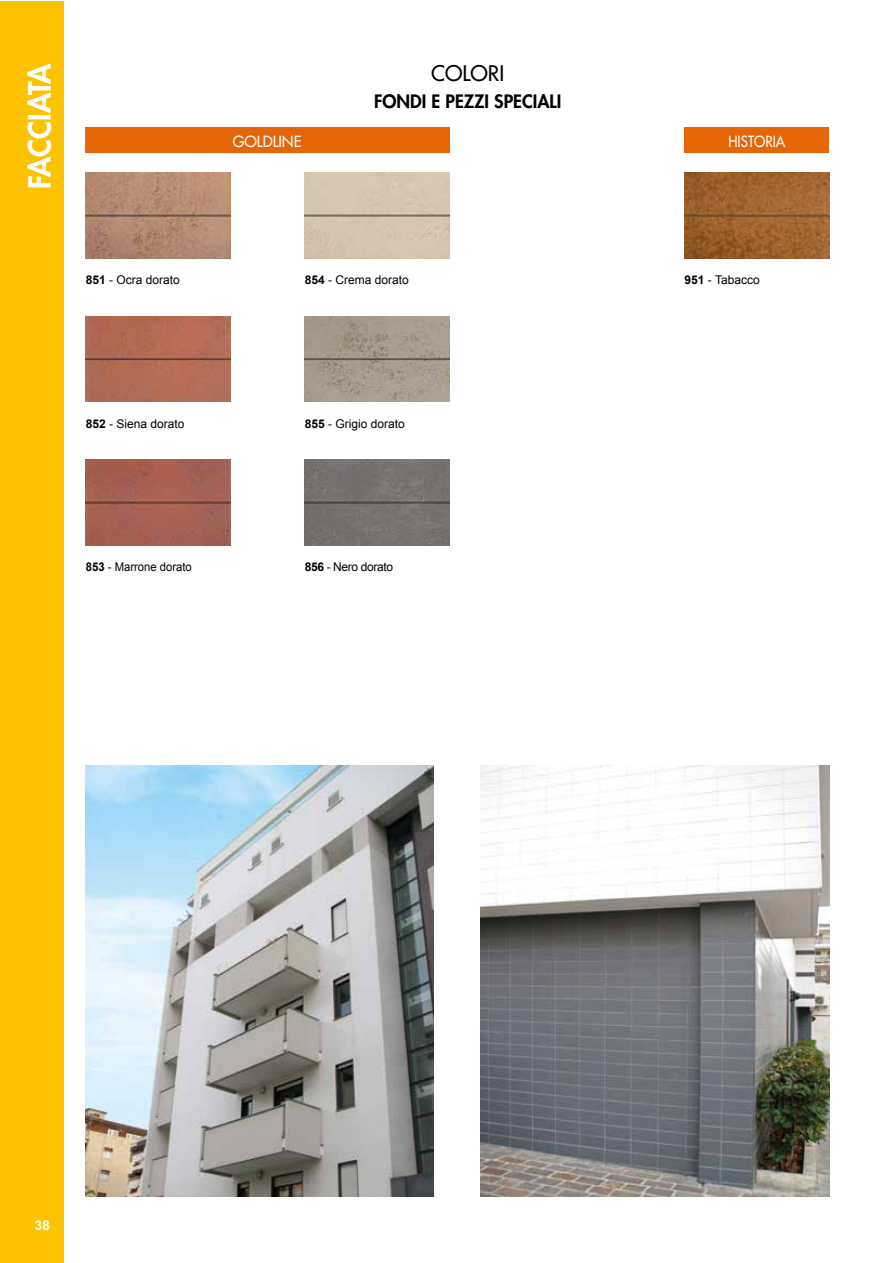
<style>
.page{position:relative;width:893px;height:1263px;background:#fff}
.page>*{position:absolute;margin:0;border:0;box-sizing:border-box;transform-origin:0 0}
.t1{font:800 30px "Futura Std";color:#fff}
.t2{font:500 21px "Futura Std";color:#000}
.t3{font:800 18px "Futura Std";color:#000}
.t4{font:500 15px "Futura Std";color:#fff;scale:.9 1}
.t5{font:500 15px "Futura Std";color:#fff}
.t6{font:700 13.5px "Arial";color:#fff}
.t7{font:12px "Arial";color:#000}
.t8{font:12px "Arial";color:#000;scale:.94 1}
.t9{font:12px "Arial";letter-spacing:-.03em;color:#000}
.s1{font-weight:700}
</style>
<div class="page">
<div style="left:0;top:1px;width:64px;height:1262px;background:#fdc300"></div>
<div style="left:685px;top:128px;width:144px;height:25px;background:#e56606"></div>
<img style="left:685px;top:173px;width:144px;height:85px">
<img style="left:86px;top:173px;width:144px;height:85px">
<img style="left:86px;top:316px;width:144px;height:86px">
<img style="left:86px;top:459px;width:144px;height:86px">
<img style="left:305px;top:316px;width:144px;height:86px">
<div style="left:305px;top:173px;width:144px;height:85px;background:#d3c6b3"></div>
<img style="left:305px;top:459px;width:144px;height:86px">
<div style="left:85px;top:128px;width:364px;height:25px;background:#e56606"></div>
<img style="left:85px;top:765px;width:349px;height:432px">
<img style="left:480px;top:765px;width:349px;height:432px">
<h1 class="t1" style="left:21px;top:189px;width:127px;rotate:-90deg">FACCIATA</h1>
<h2 class="t2" style="left:431px;top:60px;width:75px">COLORI</h2>
<h3 class="t3" style="left:374px;top:90px;width:189px">FONDI E PEZZI SPECIALI</h3>
<p class="t5" style="left:233px;top:132px;width:70px">GOLDLINE</p>
<p class="t4" style="left:728px;top:132px;width:65px">HISTORIA</p>
<p class="t7" style="left:86px;top:273px;width:96px"><span class="s1">851</span> - Ocra dorato</p>
<p class="t7" style="left:685px;top:273px;width:77px"><span class="s1">951</span> - Tabacco</p>
<p class="t7" style="left:305px;top:273px;width:106px"><span class="s1">854</span> - Crema dorato</p>
<p class="t7" style="left:86px;top:417px;width:100px"><span class="s1">852</span> - Siena dorato</p>
<p class="t8" style="left:86px;top:560px;width:114px"><span class="s1">853</span> - Marrone dorato</p>
<p class="t7" style="left:305px;top:417px;width:102px"><span class="s1">855</span> - Grigio dorato</p>
<p class="t9" style="left:305px;top:560px;width:90px"><span class="s1">856</span> - Nero dorato</p>
<p class="t6" style="left:35px;top:1218px;width:17px">38</p>
</div>
